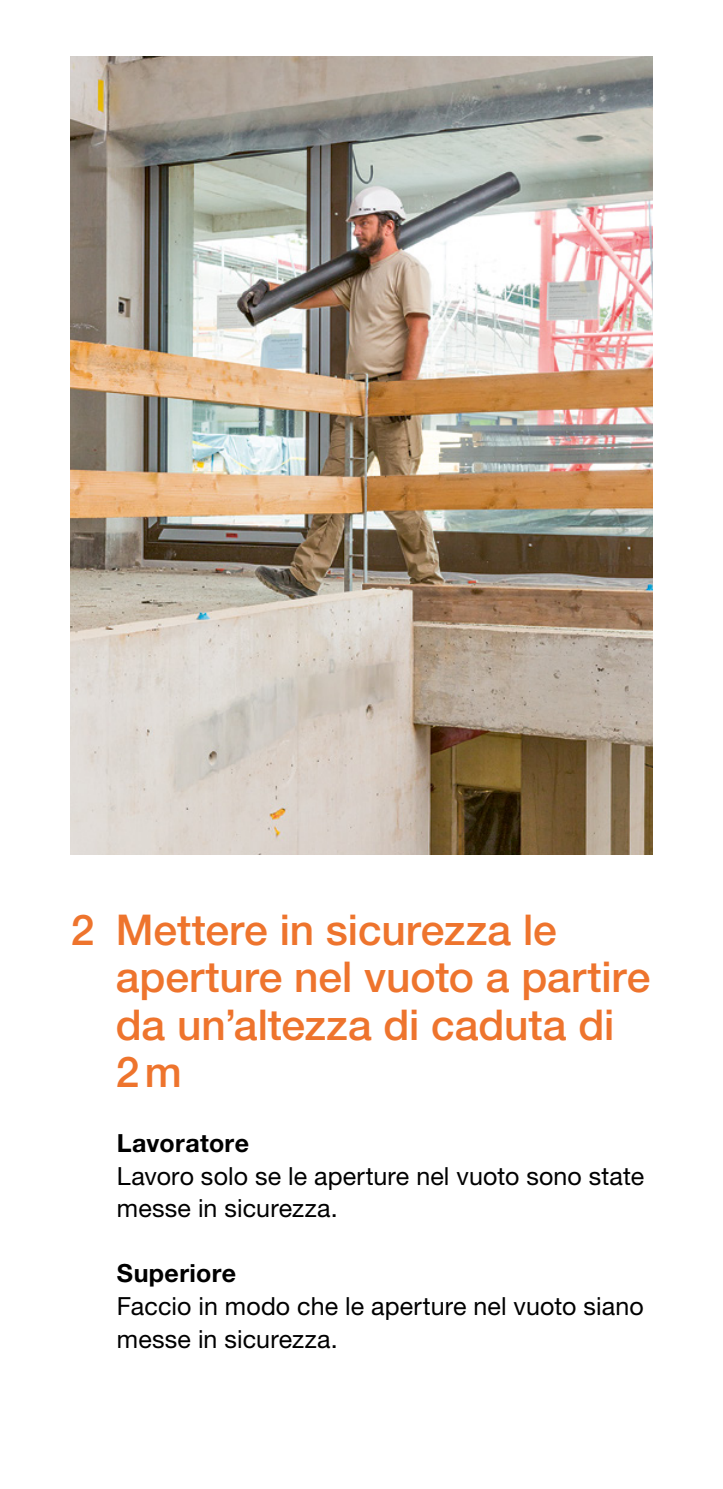
<style>
.page{position:relative;width:723px;height:1489px;background:#fff}
.page>*{position:absolute;margin:0;border:0;box-sizing:border-box;transform-origin:0 0}
.t1{font:500 42.5px/47.5px "Helvetica Neue LT Std";color:#ee742d}
.t2{font:25px/32.5px "Helvetica Neue LT Std";letter-spacing:.005em;color:#000}
.t3{font:700 25px "Helvetica Neue LT Std";letter-spacing:.015em;color:#000}
</style>
<div class="page">
<img style="left:71px;top:57px;width:581px;height:797px">
<h1 class="t1" style="left:116px;top:905px;width:536px;text-indent:-45px">2 Mettere in sicurezza le aperture nel vuoto a partire da un’altezza di caduta di<br>2m</h1>
<p class="t3" style="left:117px;top:1127px;width:134px">Lavoratore</p>
<p class="t2" style="left:117px;top:1159px;width:529px">Lavoro solo se le aperture nel vuoto sono state messe in sicurezza.</p>
<p class="t3" style="left:117px;top:1257px;width:121px">Superiore</p>
<p class="t2" style="left:117px;top:1289px;width:528px">Faccio in modo che le aperture nel vuoto siano messe in sicurezza.</p>
</div>
